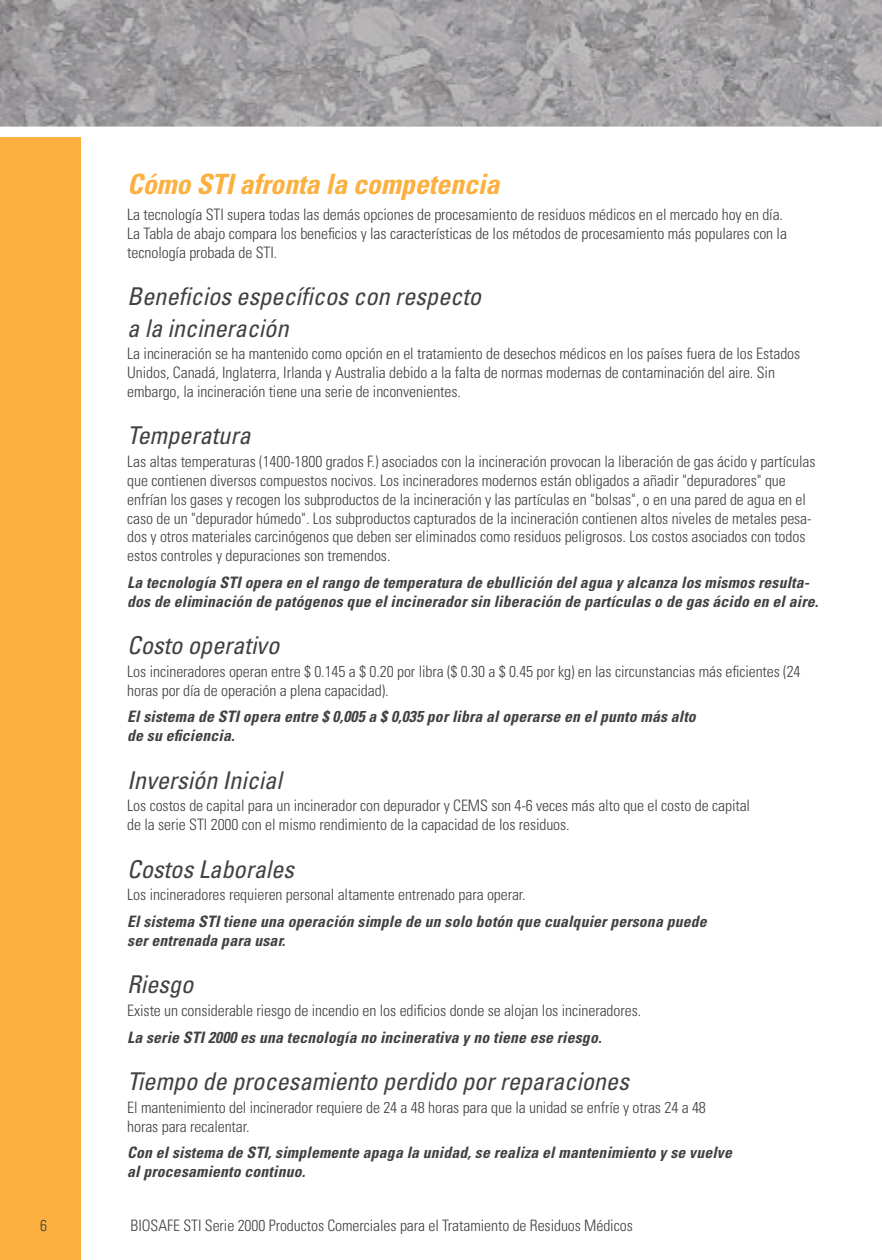
<style>
.page{position:relative;width:882px;height:1260px;background:#fff}
.page>*{position:absolute;margin:0;border:0;box-sizing:border-box;transform-origin:0 0}
.t1{font:italic 700 condensed 28px "Univers LT Std";letter-spacing:-.005em;color:#fbb040}
.t2{font:italic condensed 24.5px/31.5px "Univers LT Std";letter-spacing:-.005em;color:#414042}
.t3{font:300 condensed 15.75px/18.7px "Univers LT Std";letter-spacing:-.005em;color:#414042}
.t4{font:italic 700 condensed 15.75px/18.7px "Univers LT Std";letter-spacing:.01em;color:#414042}
</style>
<div class="page">
<div style="left:0;top:0;width:81px;height:1260px;background:#fbb040"></div>
<svg style="left:0;top:131px;width:81px;height:6px"></svg>
<img style="left:0;top:0;width:882px;height:131px">
<h1 class="t1" style="left:127px;top:166px;width:374px">Cómo STI afronta la competencia</h1>
<p class="t3" style="left:127px;top:205px;width:661px">La tecnología STI supera todas las demás opciones de procesamiento de residuos médicos en el mercado hoy en día.<br>La Tabla de abajo compara los beneficios y las características de los métodos de procesamiento más populares con la tecnología probada de STI.</p>
<h2 class="t2" style="left:127px;top:281px;width:355px">Beneficios específicos con respecto a la incineración</h2>
<p class="t3" style="left:127px;top:345px;width:675px">La incineración se ha mantenido como opción en el tratamiento de desechos médicos en los países fuera de los Estados<br>Unidos, Canadá, Inglaterra, Irlanda y Australia debido a la falta de normas modernas de contaminación del aire. Sin embargo, la incineración tiene una serie de inconvenientes.</p>
<h2 class="t2" style="left:127px;top:420px;width:125px">Temperatura</h2>
<p class="t3" style="left:127px;top:452px;width:690px">Las altas temperaturas (1400-1800 grados F.) asociados con la incineración provocan la liberación de gas ácido y partículas que contienen diversos compuestos nocivos. Los incineradores modernos están obligados a añadir "depuradores" que enfrían los gases y recogen los subproductos de la incineración y las partículas en "bolsas", o en una pared de agua en el caso de un "depurador húmedo". Los subproductos capturados de la incineración contienen altos niveles de metales pesa&shy;dos y otros materiales carcinógenos que deben ser eliminados como residuos peligrosos. Los costos asociados con todos estos controles y depuraciones son tremendos.</p>
<p class="t4" style="left:127px;top:573px;width:693px">La tecnología STI opera en el rango de temperatura de ebullición del agua y alcanza los mismos resulta&shy;dos de eliminación de patógenos que el incinerador sin liberación de partículas o de gas ácido en el aire.</p>
<h2 class="t2" style="left:127px;top:630px;width:154px">Costo operativo</h2>
<p class="t3" style="left:127px;top:662px;width:675px">Los incineradores operan entre $ 0.145 a $ 0.20 por libra ($ 0.30 a $ 0.45 por kg) en las circunstancias más eficientes (24 horas por día de operación a plena capacidad).</p>
<p class="t4" style="left:127px;top:708px;width:570px">El sistema de STI opera entre $ 0,005 a $ 0,035 por libra al operarse en el punto más alto de su eficiencia.</p>
<h2 class="t2" style="left:127px;top:764px;width:156px">Inversión Inicial</h2>
<p class="t3" style="left:127px;top:797px;width:624px">Los costos de capital para un incinerador con depurador y CEMS son 4-6 veces más alto que el costo de capital de la serie STI 2000 con el mismo rendimiento de la capacidad de los residuos.</p>
<h2 class="t2" style="left:127px;top:853px;width:168px">Costos Laborales</h2>
<p class="t3" style="left:127px;top:886px;width:400px">Los incineradores requieren personal altamente entrenado para operar.</p>
<p class="t4" style="left:127px;top:912px;width:581px">El sistema STI tiene una operación simple de un solo botón que cualquier persona puede ser entrenada para usar.</p>
<h2 class="t2" style="left:127px;top:969px;width:68px">Riesgo</h2>
<p class="t3" style="left:127px;top:1001px;width:515px">Existe un considerable riesgo de incendio en los edificios donde se alojan los incineradores.</p>
<p class="t4" style="left:127px;top:1028px;width:476px">La serie STI 2000 es una tecnología no incinerativa y no tiene ese riesgo.</p>
<h2 class="t2" style="left:127px;top:1065px;width:503px">Tiempo de procesamiento perdido por reparaciones</h2>
<p class="t3" style="left:127px;top:1098px;width:580px">El mantenimiento del incinerador requiere de 24 a 48 horas para que la unidad se enfríe y otras 24 a 48 horas para recalentar.</p>
<p class="t4" style="left:127px;top:1144px;width:606px">Con el sistema de STI, simplemente apaga la unidad, se realiza el mantenimiento y se vuelve al procesamiento continuo.</p>
<p class="t3" style="left:40px;top:1216px;width:8px">6</p>
<p class="t3" style="left:131px;top:1216px;width:504px">BIOSAFE STI Serie 2000 Productos Comerciales para el Tratamiento de Residuos Médicos</p>
</div>
